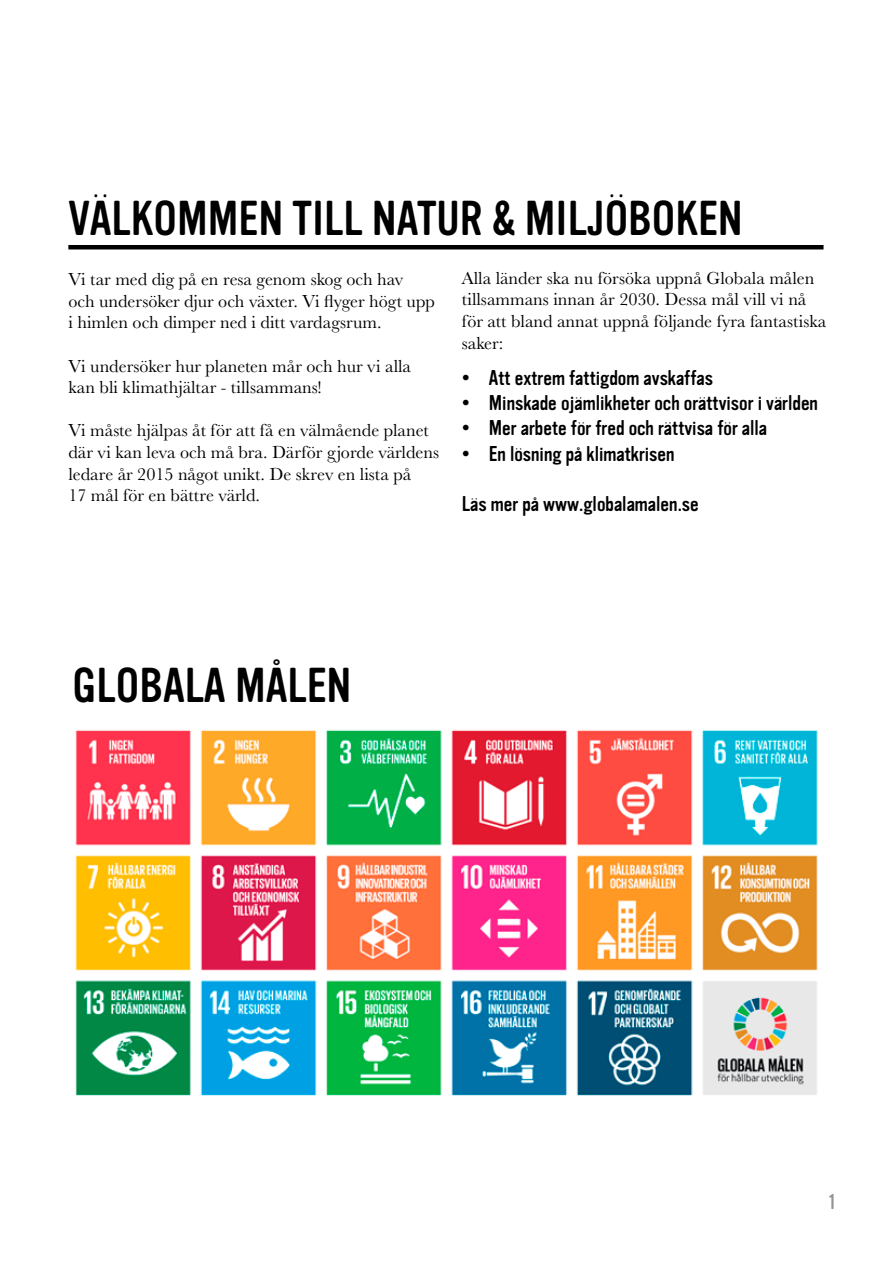
<style>
.page{position:relative;width:893px;height:1263px;background:#fff}
.page>*{position:absolute;margin:0;border:0;box-sizing:border-box;transform-origin:0 0}
.t1{font:48px "Vinyl OT";color:#000}
.t2{font:21px "Vinyl OT";color:#000}
.t3{font:21px "Vinyl OT";color:#959490}
.t4{font:18px/21.6px "Baskerville URW";color:#000}
</style>
<div class="page">
<img style="left:75px;top:730px;width:743px;height:366px">
<hr style="left:68px;top:245px;width:755px;height:4px;background:#000">
<h1 class="t1" style="left:68px;top:192px;width:676px">VÄLKOMMEN TILL NATUR &amp; MILJÖBOKEN</h1>
<p class="t4" style="left:68px;top:268px;width:368px">Vi tar med dig på en resa genom skog och hav<br>och undersöker djur och växter. Vi flyger högt upp i himlen och dimper ned i ditt vardagsrum.</p>
<p class="t4" style="left:68px;top:354px;width:344px">Vi undersöker hur planeten mår och hur vi alla kan bli klimathjältar - tillsammans!</p>
<p class="t4" style="left:68px;top:419px;width:372px">Vi måste hjälpas åt för att få en välmående planet där vi kan leva och må bra. Därför gjorde världens ledare år 2015 något unikt. De skrev en lista på<br>17 mål för en bättre värld.</p>
<p class="t4" style="left:462px;top:266px;width:366px">Alla länder ska nu försöka uppnå Globala målen tillsammans innan år 2030. Dessa mål vill vi nå för att bland annat uppnå följande fyra fantastiska saker:</p>
<p class="t2" style="left:462px;top:366px;width:253px">• Att extrem fattigdom avskaffas</p>
<p class="t2" style="left:462px;top:391px;width:358px">• Minskade ojämlikheter och orättvisor i världen</p>
<p class="t2" style="left:462px;top:417px;width:307px">• Mer arbete för fred och rättvisa för alla</p>
<p class="t2" style="left:462px;top:442px;width:214px">• En lösning på klimatkrisen</p>
<p class="t2" style="left:462px;top:492px;width:238px">Läs mer på www.globalamalen.se</p>
<h1 class="t1" style="left:73px;top:659px;width:280px">GLOBALA MÅLEN</h1>
<p class="t3" style="left:829px;top:1190px;width:8px">1</p>
</div>
